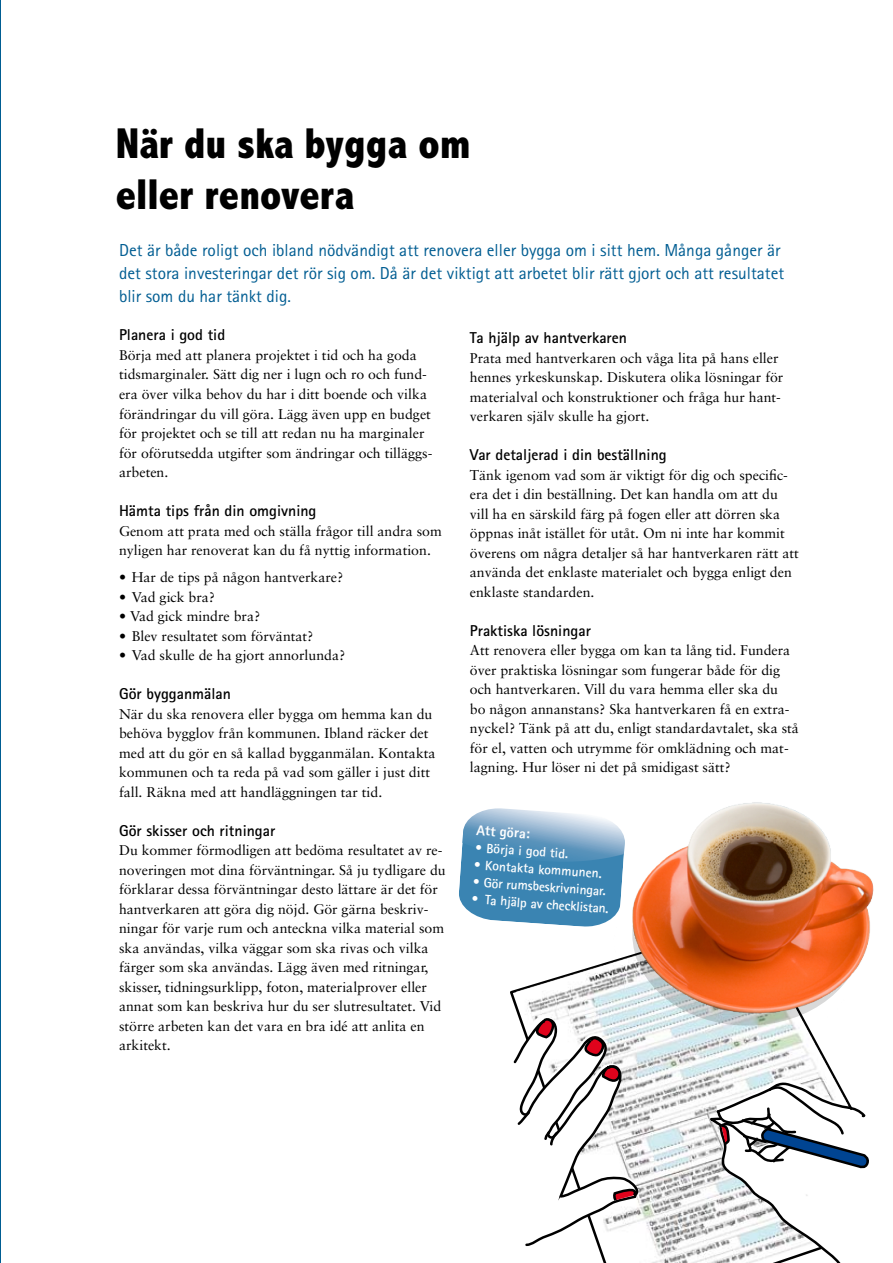
<style>
.page{position:relative;width:893px;height:1263px;background:#fff}
.page>*{position:absolute;margin:0;border:0;box-sizing:border-box;transform-origin:0 0}
.t1{font:800 condensed 43.5px/51px "Abadi";color:#000}
.t2{font:17.4px/23px "Rotis Sans Serif";color:#005d92}
.t3{font:700 15.75px "Rotis Sans Serif Std";color:#000}
.t4{font:800 14.25px "Rotis Sans Serif Std";color:#fff}
.t5{font:14.1px/19.5px "Sabon";color:#000}
.t6{font:700 13.5px "Rotis Sans Serif Std";color:#fff}
.s1{font-family:"Sabon LT Std"}
</style>
<div class="page">
<hr style="left:0;top:0;width:1px;height:1263px;background:#005d92">
<img style="left:516px;top:963px;width:323px;height:300px">
<svg style="left:703px;top:1082px;width:166px;height:181px"></svg>
<svg style="left:513px;top:1016px;width:126px;height:231px"></svg>
<img style="left:602px;top:802px;width:272px;height:238px">
<svg style="left:459px;top:807px;width:167px;height:122px;background:#71a4c6"></svg>
<h1 class="t1" style="left:116px;top:119px;width:356px">När du ska bygga om eller renovera</h1>
<p class="t2" style="left:119px;top:238px;width:667px">Det är både roligt och ibland nödvändigt att renovera eller bygga om i sitt hem. Många gånger är det stora investeringar det rör sig om. Då är det viktigt att arbetet blir rätt gjort och att resultatet blir som du har tänkt dig.</p>
<p class="t3" style="left:119px;top:325px;width:108px">Planera i god tid</p>
<p class="t5" style="left:119px;top:345px;width:315px">Börja med att planera projektet i tid och ha goda tidsmarginaler. Sätt dig ner i lugn och ro och fund&shy;era över vilka behov du har i ditt boende och vilka förändringar du vill göra. Lägg även upp en budget för projektet och se till att redan nu ha marginaler för oförutsedda utgifter som ändringar och tilläggs&shy;arbeten.</p>
<p class="t3" style="left:119px;top:501px;width:199px">Hämta tips från din omgivning</p>
<p class="t5" style="left:119px;top:521px;width:324px">Genom att prata med och ställa frågor till andra som nyligen har renoverat kan du få nyttig information.</p>
<p class="t5" style="left:119px;top:567px;width:226px">• Har de tips på någon hantverkare?</p>
<p class="t5" style="left:119px;top:587px;width:98px">• Vad gick bra?</p>
<p class="t5" style="left:119px;top:606px;width:143px">• Vad gick mindre bra?</p>
<p class="t5" style="left:119px;top:626px;width:196px">• Blev resultatet som förväntat?</p>
<p class="t5" style="left:119px;top:645px;width:228px">• Vad skulle de ha gjort annorlunda?</p>
<p class="t3" style="left:119px;top:684px;width:113px">Gör bygganmälan</p>
<p class="t5" style="left:119px;top:704px;width:318px">När du ska renovera eller bygga om hemma kan du behöva bygglov från kommunen. Ibland räcker det med att du gör en så kallad bygganmälan. Kontakta kommunen och ta reda på vad som gäller i just ditt fall. Räkna med att handläggningen tar tid.</p>
<p class="t3" style="left:119px;top:820px;width:158px">Gör skisser och ritningar</p>
<p class="t5" style="left:119px;top:840px;width:328px">Du kommer förmodligen att bedöma resultatet av re&shy;noveringen mot dina förväntningar. Så ju tydligare du förklarar dessa förväntningar desto lättare är det för hantverkaren att göra dig nöjd. Gör gärna beskriv&shy;ningar för varje rum och anteckna vilka material som ska användas, vilka väggar som ska rivas och vilka färger som ska användas. Lägg även med ritningar, skisser, tidningsurklipp, foton, materialprover eller annat som kan beskriva hur du ser slutresultatet. Vid större arbeten kan det vara en bra idé att anlita en arkitekt.</p>
<p class="t3" style="left:470px;top:328px;width:159px">Ta hjälp av hantverkaren</p>
<p class="t5" style="left:470px;top:348px;width:315px">Prata med hantverkaren och våga lita på hans <span class="s1">eller </span>hennes yrkeskunskap. Diskutera olika lösningar för materialval och konstruktioner och fråga hur hant&shy;verkaren själv skulle ha gjort.</p>
<p class="t3" style="left:470px;top:445px;width:198px">Var detaljerad i din beställning</p>
<p class="t5" style="left:470px;top:465px;width:331px">Tänk igenom vad som är viktigt för dig och specific&shy;era det i din beställning. Det kan handla om att du vill ha en särskild färg på fogen eller att dörren ska öppnas inåt istället för utåt. Om ni inte har kommit överens om några detaljer så har hantverkaren rätt att använda det enklaste materialet och bygga enligt den enklaste standarden.</p>
<p class="t3" style="left:470px;top:620px;width:123px">Praktiska lösningar</p>
<p class="t5" style="left:470px;top:640px;width:331px">Att renovera eller bygga om kan ta lång tid. Fundera över praktiska lösningar som fungerar både för dig och hantverkaren. Vill du vara hemma eller ska du<br>bo någon annanstans? Ska hantverkaren få en extra&shy;nyckel? Tänk på att du, enligt standardavtalet, ska stå för el, vatten och utrymme för omklädning och mat&shy;lagning. Hur löser ni det på smidigast sätt?</p>
<p class="t4" style="left:477px;top:821px;width:55px;rotate:4deg">Att göra:</p>
<p class="t6" style="left:476px;top:839px;width:95px;rotate:4deg">• Börja i god tid.</p>
<p class="t6" style="left:475px;top:856px;width:130px;rotate:4deg">• Kontakta kommunen.</p>
<p class="t6" style="left:473px;top:873px;width:135px;rotate:4deg">• Gör rumsbeskrivningar.</p>
<p class="t6" style="left:472px;top:890px;width:139px;rotate:4deg">• Ta hjälp av checklistan.</p>
</div>
